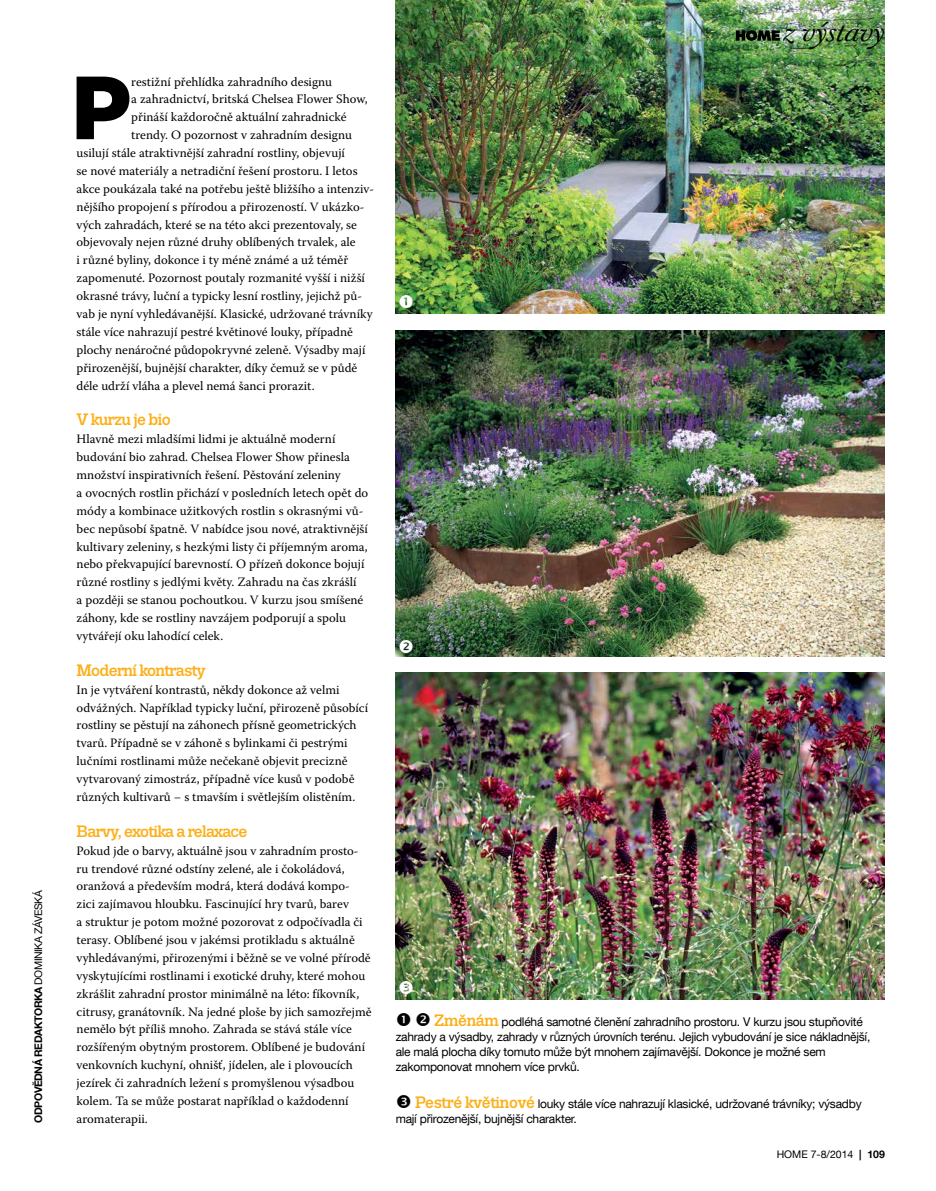
<style>
.page{position:relative;width:936px;height:1191px;background:#fff}
.page>*{position:absolute;margin:0;border:0;box-sizing:border-box;transform-origin:0 0}
.t1{font:900 89.4px "Gotham";color:#000}
.t2{font:italic 27px "Baskerville 120 Pro";letter-spacing:-.03em;color:#000;scale:1.25 1}
.t3{font:500 16.5px "Trivia Slab";letter-spacing:-.04em;color:#fcaf17}
.t4{font:12.75px/17.9px "Warnock Pro";color:#000}
.t5{font:12px/15px "Helvetica Neue LT Com";letter-spacing:-.02em;color:#000}
.t6{font:700 10.5px "Helvetica Neue LT Com";letter-spacing:-.04em;color:#000}
.t7{font:10.5px "Helvetica Neue LT Com";color:#000}
.s1{font-weight:400}
.s2{font-family:"Trivia Slab";font-weight:500;font-size:16.5px;color:#fcaf17}
.s3{font-weight:700}
</style>
<div class="page">
<img style="left:395px;top:0;width:489px;height:313px">
<img style="left:395px;top:330px;width:489px;height:326px">
<img style="left:395px;top:673px;width:489px;height:326px">
<svg style="left:735px;top:30px;width:44px;height:11px"></svg>
<svg style="left:400px;top:295px;width:13px;height:13px"></svg>
<svg style="left:400px;top:639px;width:13px;height:13px"></svg>
<svg style="left:400px;top:980px;width:13px;height:14px"></svg>
<p class="t6" style="left:32px;top:1123px;width:234px;rotate:-90deg">ODPOVĚDNÁ REDAKTORKA <span class="s1">DOMINI KA ZÁVESKÁ</span></p>
<h1 class="t1" style="left:71px;top:56px;width:62px">P</h1>
<p class="t4" style="left:131px;top:72px;width:202px">restižní přehlídka zahradního designu</p>
<p class="t4" style="left:131px;top:90px;width:238px">a zahradnictví, britská Chelsea Flower Show,</p>
<p class="t4" style="left:131px;top:108px;width:217px">přináší každoročně aktuální zahradnické</p>
<p class="t4" style="left:131px;top:126px;width:222px">trendy. O pozornost v zahradním designu</p>
<p class="t4" style="left:77px;top:144px;width:270px">usilují stále atraktivnější zahradní rostliny, objevují</p>
<p class="t4" style="left:77px;top:162px;width:282px">se nové materiály a netradiční řešení prostoru. I letos</p>
<p class="t4" style="left:77px;top:179px;width:299px">akce poukázala také na potřebu ještě bližšího a intenziv-</p>
<p class="t4" style="left:77px;top:197px;width:289px">nějšího propojení s přírodou a přirozeností. V ukázko-</p>
<p class="t4" style="left:77px;top:215px;width:282px">vých zahradách, které se na této akci prezentovaly, se</p>
<p class="t4" style="left:77px;top:233px;width:280px">objevovaly nejen různé druhy oblíbených trvalek, ale</p>
<p class="t4" style="left:77px;top:251px;width:273px">i různé byliny, dokonce i ty méně známé a už téměř</p>
<p class="t4" style="left:77px;top:269px;width:290px">zapomenuté. Pozornost poutaly rozmanité vyšší i nižší</p>
<p class="t4" style="left:77px;top:287px;width:287px">okrasné trávy, luční a typicky lesní rostliny, jejichž pů-</p>
<p class="t4" style="left:77px;top:305px;width:297px">vab je nyní vyhledávanější. Klasické, udržované trávníky</p>
<p class="t4" style="left:77px;top:322px;width:278px">stále více nahrazují pestré květinové louky, případně</p>
<p class="t4" style="left:77px;top:340px;width:290px">plochy nenáročné půdopokryvné zeleně. Výsadby mají</p>
<p class="t4" style="left:77px;top:358px;width:282px">přirozenější, bujnější charakter, díky čemuž se v půdě</p>
<p class="t4" style="left:77px;top:376px;width:239px">déle udrží vláha a plevel nemá šanci prorazit.</p>
<p class="t3" style="left:77px;top:411px;width:96px">V kurzu je bio</p>
<p class="t4" style="left:77px;top:430px;width:293px">Hlavně mezi mladšími lidmi je aktuálně moderní budování bio zahrad. Chelsea Flower Show přinesla množství inspirativních řešení. Pěstování zeleniny<br>a ovocných rostlin přichází v posledních letech opět do módy a kombinace užitkových rostlin s okrasnými vů&shy;bec nepůsobí špatně. V nabídce jsou nové, atraktivnější kultivary zeleniny, s hezkými listy či příjemným aroma, nebo překvapující barevností. O přízeň dokonce bojují různé rostliny s jedlými květy. Zahradu na čas zkrášlí<br>a později se stanou pochoutkou. V kurzu jsou smíšené záhony, kde se rostliny navzájem podporují a spolu vytvářejí oku lahodící celek.</p>
<p class="t3" style="left:77px;top:661px;width:130px">Moderní kontrasty</p>
<p class="t4" style="left:77px;top:680px;width:293px">In je vytváření kontrastů, někdy dokonce až velmi odvážných. Například typicky luční, přirozeně působící rostliny se pěstují na záhonech přísně geometrických tvarů. Případně se v záhoně s bylinkami či pestrými lučními rostlinami může nečekaně objevit precizně vytvarovaný zimostráz, případně více kusů v podobě různých kultivarů − s tmavším i světlejším olistěním.</p>
<p class="t3" style="left:77px;top:822px;width:172px">Barvy, exotika a relaxace</p>
<p class="t4" style="left:77px;top:841px;width:296px">Pokud jde o barvy, aktuálně jsou v zahradním prosto&shy;ru trendové různé odstíny zelené, ale i čokoládová, oranžová a především modrá, která dodává kompo&shy;zici zajímavou hloubku. Fascinující hry tvarů, barev<br>a struktur je potom možné pozorovat z odpočívadla či terasy. Oblíbené jsou v jakémsi protikladu s aktuálně vyhledávanými, přirozenými i běžně se ve volné přírodě vyskytujícími rostlinami i exotické druhy, které mohou zkrášlit zahradní prostor minimálně na léto: fíkovník, citrusy, granátovník. Na jedné ploše by jich samozřejmě nemělo být příliš mnoho. Zahrada se stává stále více rozšířeným obytným prostorem. Oblíbené je budování venkovních kuchyní, ohnišť, jídelen, ale i plovoucích jezírek či zahradních ležení s promyšlenou výsadbou kolem. Ta se může postarat například o každodenní aromaterapii.</p>
<h2 class="t2" style="left:783px;top:14px;width:83px">z výstavy</h2>
<p class="t5" style="left:395px;top:1014px;width:476px;text-indent:39px"><span class="s2">Změnám</span> podléhá samotné členění zahradního prostoru. V kurzu jsou stupňovité zahrady a výsadby, zahrady v různých úrovních terénu. Jejich vybudování je sice nákladnější, ale malá plocha díky tomuto může být mnohem zajímavější. Dokonce je možné sem zakomponovat mnohem více prvků.</p>
<p class="t5" style="left:395px;top:1095px;width:467px;text-indent:19px"><span class="s2">Pestré květinové</span> louky stále více nahrazují klasické, udržované trávníky; výsadby mají přirozenější, bujnější charakter.</p>
<p class="t7" style="left:776px;top:1147px;width:110px">home 7-8/2014 <span class="s3">| 109</span></p>
</div>
